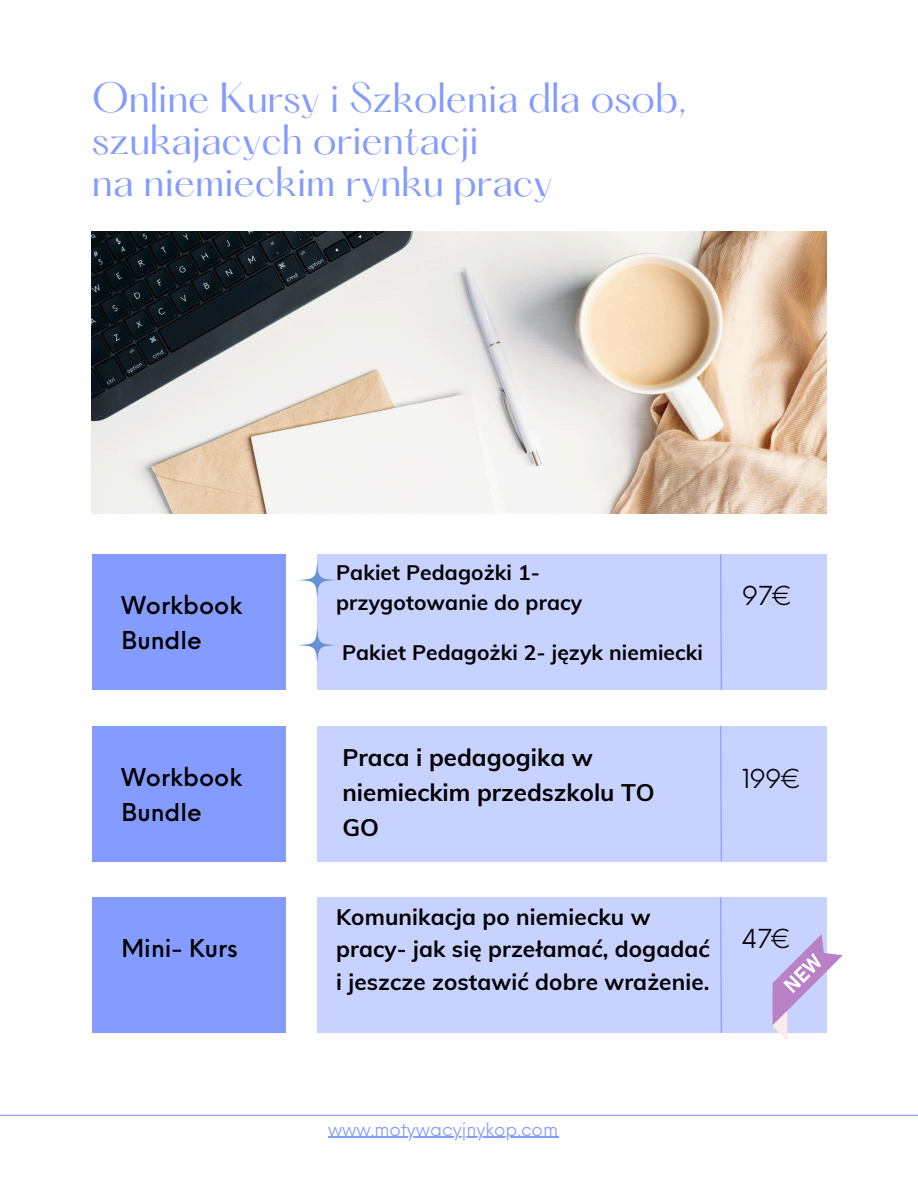
<style>
.page{position:relative;width:918px;height:1188px;background:#fff}
.page>*{position:absolute;margin:0;border:0;box-sizing:border-box;transform-origin:0 0}
.t1{font:36.9px/42.2px "Hatton";letter-spacing:-.01em;color:#849bff}
.t2{font:25.5px "Neue Einstellung";letter-spacing:-.01em;color:#000}
.t3{font:700 24px/34.8px "Muli";color:#000}
.t4{font:500 24px/34.8px "Neue Einstellung";color:#000}
.t5{font:700 22.5px/32.7px "Muli";letter-spacing:.005em;color:#000}
.t6{font:700 21px/30.3px "Muli";letter-spacing:.005em;color:#000}
.t7{font:18px "Neue Einstellung";color:#849bff}
</style>
<div class="page">
<img style="left:92px;top:232px;width:734px;height:281px">
<div style="left:92px;top:554px;width:193px;height:136px;background:#849bff"></div>
<div style="left:317px;top:554px;width:509px;height:136px;background:#c8d2ff"></div>
<svg style="left:720px;top:554px;width:2px;height:136px"></svg>
<div style="left:92px;top:726px;width:193px;height:135px;background:#849bff"></div>
<div style="left:317px;top:726px;width:509px;height:135px;background:#c8d2ff"></div>
<svg style="left:720px;top:726px;width:2px;height:136px"></svg>
<div style="left:92px;top:897px;width:193px;height:136px;background:#849bff"></div>
<div style="left:317px;top:897px;width:509px;height:136px;background:#c8d2ff"></div>
<svg style="left:720px;top:897px;width:2px;height:136px"></svg>
<hr style="left:0;top:1115px;width:918px;height:1px;background:#849bff">
<svg style="left:773px;top:934px;width:70px;height:106px"></svg>
<svg style="left:291px;top:554px;width:52px;height:52px"></svg>
<svg style="left:291px;top:619px;width:52px;height:52px"></svg>
<hr style="left:328px;top:1137px;width:230px;height:1px;background:#849bff">
<h3 class="t1" style="left:92px;top:80px;width:597px">Online Kursy i Szkolenia dla osob, szukajacych orientacji<br>na niemieckim rynku pracy</h3>
<h2 class="t6" style="left:336px;top:557px;width:248px">Pakiet Pedagożki 1- przygotowanie do pracy</h2>
<h1 class="t4" style="left:122px;top:586px;width:122px">Workbook<br>Bundle</h1>
<h2 class="t2" style="left:742px;top:573px;width:51px">97€</h2>
<h3 class="t6" style="left:342px;top:637px;width:362px">Pakiet Pedagożki 2- język niemiecki</h3>
<h2 class="t3" style="left:342px;top:740px;width:314px">Praca i pedagogika w niemieckim przedszkolu TO<br>GO</h2>
<p class="t4" style="left:122px;top:757px;width:122px">Workbook<br>Bundle</p>
<h4 class="t2" style="left:742px;top:756px;width:60px">199€</h4>
<h2 class="t5" style="left:336px;top:900px;width:375px">Komunikacja po niemiecku w pracy- jak się przełamać, dogadać i jeszcze zostawić dobre wrażenie.</h2>
<p class="t4" style="left:122px;top:929px;width:118px">Mini- Kurs</p>
<h4 class="t2" style="left:742px;top:916px;width:50px">47€</h4>
<h4 class="t7" style="left:328px;top:1113px;width:232px">www.motywacyjnykop.com</h4>
</div>
